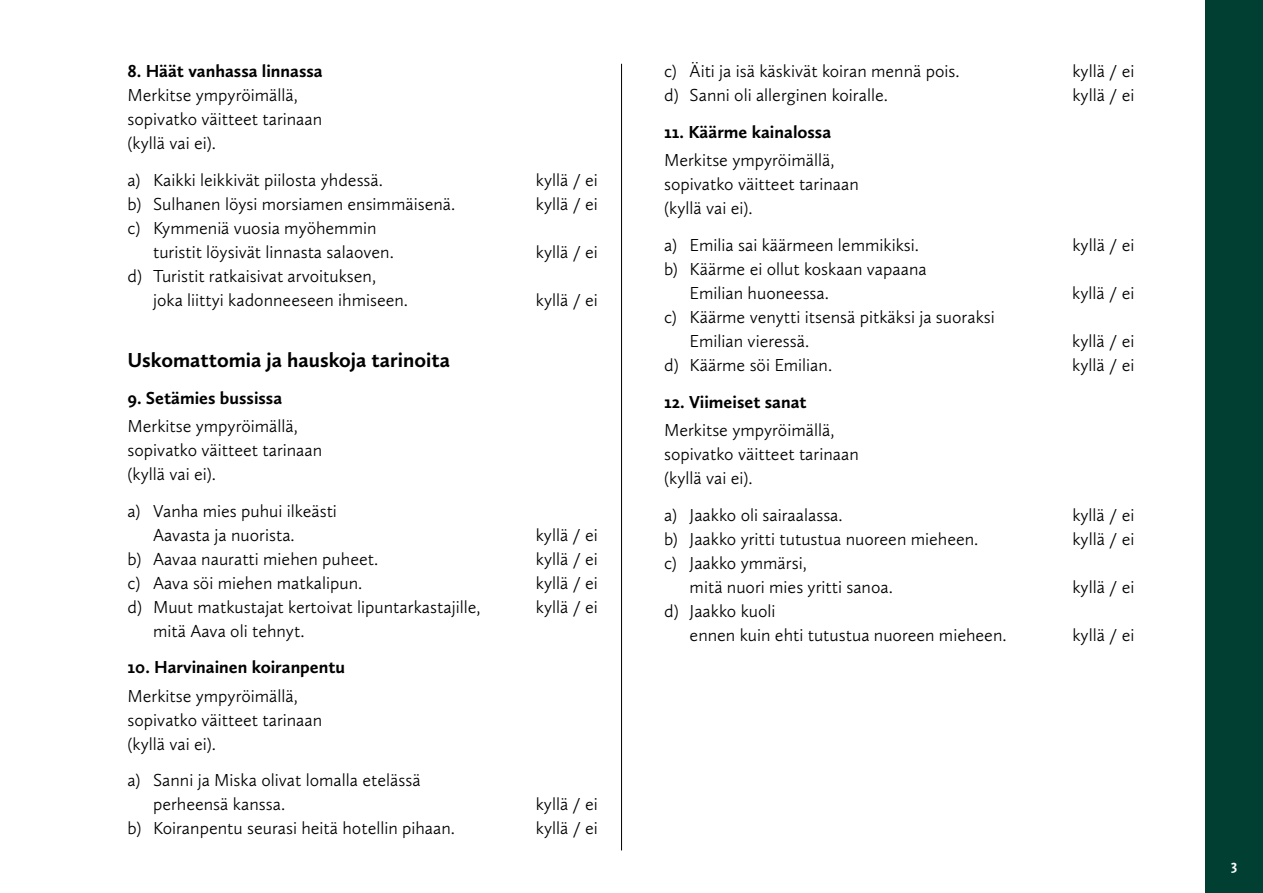
<style>
.page{position:relative;width:1263px;height:893px;background:#fff}
.page>*{position:absolute;margin:0;border:0;box-sizing:border-box;transform-origin:0 0}
.Pikkuotsikko{font:700 21px "Calluna Sans";color:#000}
.Leipis{font:300 18px "Calluna Sans";color:#000}
.Leipis__väliä{font:300 18px "Calluna Sans";color:#000}
.Leipis_Bold__väiiä{font:700 18px "Calluna Sans";color:#000}
.Leipis__väliä-2{font:700 18px "Calluna Sans";color:#000}
.t1{font:700 15px "Calluna Sans";color:#fff}
</style>
<div class="page">
<hr style="left:621px;top:64px;width:1px;height:786px;background:#000">
<div style="left:1205px;top:0;width:58px;height:893px;background:#003f32"></div>
<p class="Leipis__väliä-2" style="left:128px;top:60px;width:197px">8. Häät vanhassa linnassa</p>
<p class="Leipis" style="left:128px;top:84px;width:172px">Merkitse ympyröimällä,</p>
<p class="Leipis" style="left:128px;top:108px;width:196px">sopivatko väitteet tarinaan</p>
<p class="Leipis" style="left:128px;top:132px;width:90px">(kyllä vai ei).</p>
<p class="Leipis__väliä" style="left:128px;top:169px;width:257px">a) Kaikki leikkivät piilosta yhdessä.</p>
<p class="Leipis__väliä" style="left:536px;top:169px;width:64px">kyllä / ei</p>
<p class="Leipis" style="left:128px;top:193px;width:329px">b) Sulhanen löysi morsiamen ensimmäisenä.</p>
<p class="Leipis" style="left:536px;top:193px;width:64px">kyllä / ei</p>
<p class="Leipis" style="left:128px;top:217px;width:250px">c) Kymmeniä vuosia myöhemmin</p>
<p class="Leipis" style="left:153px;top:241px;width:242px">turistit löysivät linnasta salaoven.</p>
<p class="Leipis" style="left:536px;top:241px;width:64px">kyllä / ei</p>
<p class="Leipis" style="left:128px;top:265px;width:250px">d) Turistit ratkaisivat arvoituksen,</p>
<p class="Leipis" style="left:153px;top:289px;width:257px">joka liittyi kadonneeseen ihmiseen.</p>
<p class="Leipis" style="left:536px;top:289px;width:64px">kyllä / ei</p>
<p class="Pikkuotsikko" style="left:128px;top:347px;width:324px">Uskomattomia ja hauskoja tarinoita</p>
<p class="Leipis_Bold__väiiä" style="left:128px;top:386px;width:156px">9. Setämies bussissa</p>
<p class="Leipis" style="left:128px;top:415px;width:172px">Merkitse ympyröimällä,</p>
<p class="Leipis" style="left:128px;top:439px;width:196px">sopivatko väitteet tarinaan</p>
<p class="Leipis" style="left:128px;top:463px;width:90px">(kyllä vai ei).</p>
<p class="Leipis__väliä" style="left:128px;top:500px;width:211px">a) Vanha mies puhui ilkeästi</p>
<p class="Leipis" style="left:153px;top:524px;width:143px">Aavasta ja nuorista.</p>
<p class="Leipis" style="left:536px;top:524px;width:64px">kyllä / ei</p>
<p class="Leipis" style="left:128px;top:548px;width:252px">b) Aavaa nauratti miehen puheet.</p>
<p class="Leipis" style="left:536px;top:548px;width:64px">kyllä / ei</p>
<p class="Leipis" style="left:128px;top:572px;width:236px">c) Aava söi miehen matkalipun.</p>
<p class="Leipis" style="left:536px;top:572px;width:64px">kyllä / ei</p>
<p class="Leipis" style="left:128px;top:596px;width:354px">d) Muut matkustajat kertoivat lipuntarkastajille,</p>
<p class="Leipis" style="left:536px;top:596px;width:64px">kyllä / ei</p>
<p class="Leipis" style="left:153px;top:620px;width:153px">mitä Aava oli tehnyt.</p>
<p class="Leipis_Bold__väiiä" style="left:128px;top:656px;width:219px">10. Harvinainen koiranpentu</p>
<p class="Leipis" style="left:128px;top:685px;width:172px">Merkitse ympyröimällä,</p>
<p class="Leipis" style="left:128px;top:709px;width:196px">sopivatko väitteet tarinaan</p>
<p class="Leipis" style="left:128px;top:733px;width:90px">(kyllä vai ei).</p>
<p class="Leipis__väliä" style="left:128px;top:769px;width:295px">a) Sanni ja Miska olivat lomalla etelässä</p>
<p class="Leipis" style="left:153px;top:793px;width:134px">perheensä kanssa.</p>
<p class="Leipis" style="left:536px;top:793px;width:64px">kyllä / ei</p>
<p class="Leipis" style="left:128px;top:817px;width:329px">b) Koiranpentu seurasi heitä hotellin pihaan.</p>
<p class="Leipis" style="left:536px;top:817px;width:64px">kyllä / ei</p>
<p class="Leipis" style="left:664px;top:60px;width:297px">c) Äiti ja isä käskivät koiran mennä pois.</p>
<p class="Leipis" style="left:1072px;top:60px;width:64px">kyllä / ei</p>
<p class="Leipis" style="left:664px;top:84px;width:225px">d) Sanni oli allerginen koiralle.</p>
<p class="Leipis" style="left:1072px;top:84px;width:64px">kyllä / ei</p>
<p class="Leipis_Bold__väiiä" style="left:664px;top:121px;width:169px">11. Käärme kainalossa</p>
<p class="Leipis" style="left:664px;top:149px;width:172px">Merkitse ympyröimällä,</p>
<p class="Leipis" style="left:664px;top:173px;width:196px">sopivatko väitteet tarinaan</p>
<p class="Leipis" style="left:664px;top:197px;width:90px">(kyllä vai ei).</p>
<p class="Leipis__väliä" style="left:664px;top:234px;width:256px">a) Emilia sai käärmeen lemmikiksi.</p>
<p class="Leipis__väliä" style="left:1072px;top:234px;width:64px">kyllä / ei</p>
<p class="Leipis" style="left:664px;top:258px;width:264px">b) Käärme ei ollut koskaan vapaana</p>
<p class="Leipis" style="left:690px;top:282px;width:141px">Emilian huoneessa.</p>
<p class="Leipis" style="left:1072px;top:282px;width:64px">kyllä / ei</p>
<p class="Leipis" style="left:664px;top:306px;width:332px">c) Käärme venytti itsensä pitkäksi ja suoraksi</p>
<p class="Leipis" style="left:690px;top:330px;width:121px">Emilian vieressä.</p>
<p class="Leipis" style="left:1072px;top:330px;width:64px">kyllä / ei</p>
<p class="Leipis" style="left:664px;top:354px;width:170px">d) Käärme söi Emilian.</p>
<p class="Leipis" style="left:1072px;top:354px;width:64px">kyllä / ei</p>
<p class="Leipis_Bold__väiiä" style="left:664px;top:391px;width:144px">12. Viimeiset sanat</p>
<p class="Leipis" style="left:664px;top:419px;width:172px">Merkitse ympyröimällä,</p>
<p class="Leipis" style="left:664px;top:443px;width:196px">sopivatko väitteet tarinaan</p>
<p class="Leipis" style="left:664px;top:467px;width:90px">(kyllä vai ei).</p>
<p class="Leipis__väliä" style="left:664px;top:504px;width:180px">a) Jaakko oli sairaalassa.</p>
<p class="Leipis__väliä" style="left:1072px;top:504px;width:64px">kyllä / ei</p>
<p class="Leipis" style="left:664px;top:528px;width:316px">b) Jaakko yritti tutustua nuoreen mieheen.</p>
<p class="Leipis" style="left:1072px;top:528px;width:64px">kyllä / ei</p>
<p class="Leipis" style="left:664px;top:552px;width:144px">c) Jaakko ymmärsi,</p>
<p class="Leipis" style="left:690px;top:576px;width:205px">mitä nuori mies yritti sanoa.</p>
<p class="Leipis" style="left:1072px;top:576px;width:64px">kyllä / ei</p>
<p class="Leipis" style="left:664px;top:600px;width:113px">d) Jaakko kuoli</p>
<p class="Leipis" style="left:690px;top:624px;width:318px">ennen kuin ehti tutustua nuoreen mieheen.</p>
<p class="Leipis" style="left:1072px;top:624px;width:64px">kyllä / ei</p>
<p class="t1" style="left:1231px;top:856px;width:8px">3</p>
</div>
